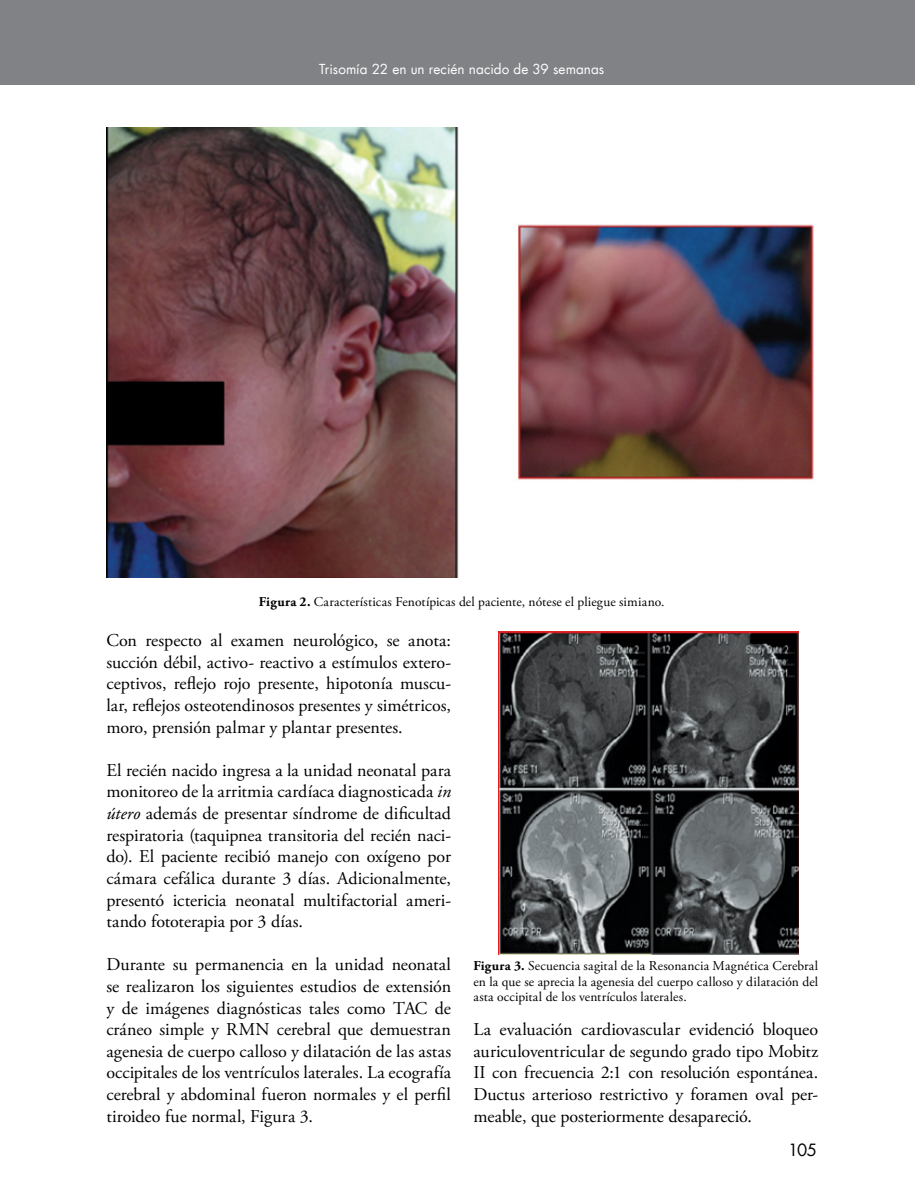
<style>
.page{position:relative;width:915px;height:1191px;background:#fff}
.page>*{position:absolute;margin:0;border:0;box-sizing:border-box;transform-origin:0 0}
.t1{font:18px/21.6px "Adobe Garamond Pro";color:#000;text-align:justify}
.t2{font:16.5px "Futura LT";color:#000}
.t3{font:13.5px/15.8px "Adobe Garamond Pro";letter-spacing:.01em;color:#000;text-align:justify}
.t4{font:13.5px "Futura LT";color:#fff}
.s1{font-weight:700}
.s2{font-style:italic}
</style>
<div class="page">
<div style="left:1px;top:0;width:913px;height:85px;background:#808285"></div>
<img style="left:106px;top:128px;width:708px;height:449px">
<img style="left:498px;top:632px;width:299px;height:322px">
<p class="t4" style="left:319px;top:61px;width:286px">Trisomía 22 en un recién nacido de 39 semanas</p>
<p class="t3" style="left:259px;top:594px;width:407px"><span class="s1">Figura 2.</span> Características Fenotípicas del paciente, nótese el pliegue simiano.</p>
<p class="t1" style="left:106px;top:630px;width:346px">Con respecto al examen neurológico, se anota: succión débil, activo- reactivo a estímulos extero&shy;ceptivos, reflejo rojo presente, hipotonía muscu&shy;lar, reflejos osteotendinosos presentes y simétricos, moro, prensión palmar y plantar presentes.</p>
<p class="t1" style="left:106px;top:760px;width:346px">El recién nacido ingresa a la unidad neonatal para monitoreo de la arritmia cardíaca diagnosticada <span class="s2">in útero</span> además de presentar síndrome de dificultad respiratoria (taquipnea transitoria del recién naci&shy;do). El paciente recibió manejo con oxígeno por cámara cefálica durante 3 días. Adicionalmente, presentó ictericia neonatal multifactorial ameri&shy;tando fototerapia por 3 días.</p>
<p class="t1" style="left:106px;top:954px;width:346px">Durante su permanencia en la unidad neonatal se realizaron los siguientes estudios de extensión y de imágenes diagnósticas tales como TAC de cráneo simple y RMN cerebral que demuestran agenesia de cuerpo calloso y dilatación de las astas occipitales de los ventrículos laterales. La ecografía cerebral y abdominal fueron normales y el perfil tiroideo fue normal, Figura 3.</p>
<p class="t3" style="left:473px;top:958px;width:346px"><span class="s1">Figura 3.</span> Secuencia sagital de la Resonancia Magnética Cerebral en la que se aprecia la agenesia del cuerpo calloso y dilatación del asta occipital de los ventrículos laterales.</p>
<p class="t1" style="left:473px;top:1019px;width:346px">La evaluación cardiovascular evidenció bloqueo auriculoventricular de segundo grado tipo Mobitz II con frecuencia 2:1 con resolución espontánea.<br>Ductus arterioso restrictivo y foramen oval per&shy;meable, que posteriormente desapareció.</p>
<p class="t2" style="left:787px;top:1139px;width:31px">105</p>
</div>
